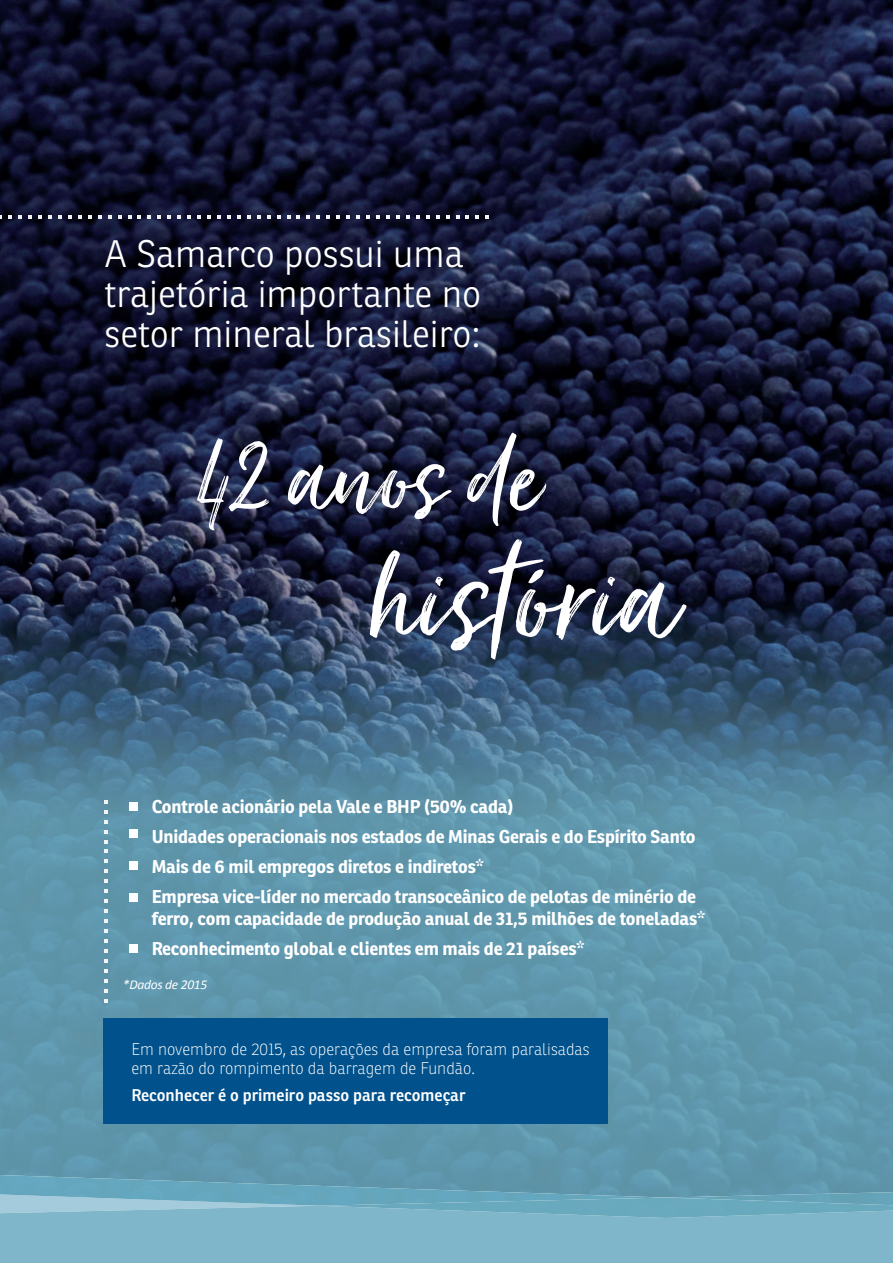
<style>
.page{position:relative;width:893px;height:1263px;background:#fff}
.page>*{position:absolute;margin:0;border:0;box-sizing:border-box;transform-origin:0 0}
.t1{font:172.65px "Just Lovely";color:#fff}
.t2{font:138px "Just Lovely";color:#fff}
.t3{font:300 37.2px/39.6px "Ronnia";color:#fff}
.t4{font:700 18px/30.2px "Ronnia";letter-spacing:-.01em;color:#fff}
.t5{font:100 16.5px/19.8px "Ronnia";color:#fff}
.t6{font:600 16.5px "Ronnia";color:#fff}
.t7{font:italic 13.5px "Calibri";letter-spacing:-.02em;color:#fff}
</style>
<div class="page">
<img style="left:0;top:0;width:893px;height:1192px">
<div style="left:103px;top:1019px;width:505px;height:105px;background:#01518c"></div>
<img style="left:0;top:1175px;width:666px;height:31px">
<img style="left:666px;top:1192px;width:227px;height:5px">
<div style="left:0;top:1206px;width:893px;height:57px;background:#7fb6ca"></div>
<img style="left:318px;top:1197px;width:575px;height:21px">
<svg style="left:28px;top:216px;width:4px;height:3px"></svg>
<svg style="left:38px;top:216px;width:4px;height:3px"></svg>
<svg style="left:48px;top:216px;width:4px;height:3px"></svg>
<svg style="left:58px;top:216px;width:4px;height:3px"></svg>
<svg style="left:68px;top:216px;width:4px;height:3px"></svg>
<svg style="left:187px;top:216px;width:4px;height:3px"></svg>
<svg style="left:197px;top:216px;width:4px;height:3px"></svg>
<svg style="left:207px;top:216px;width:4px;height:3px"></svg>
<svg style="left:217px;top:216px;width:4px;height:3px"></svg>
<svg style="left:227px;top:216px;width:4px;height:3px"></svg>
<svg style="left:356px;top:216px;width:4px;height:3px"></svg>
<svg style="left:366px;top:216px;width:4px;height:3px"></svg>
<svg style="left:376px;top:216px;width:4px;height:3px"></svg>
<svg style="left:386px;top:216px;width:4px;height:3px"></svg>
<svg style="left:396px;top:216px;width:4px;height:3px"></svg>
<div style="left:129px;top:893px;width:8px;height:9px;background:#fff"></div>
<div style="left:129px;top:802px;width:8px;height:8px;background:#fff"></div>
<div style="left:129px;top:945px;width:8px;height:8px;background:#fff"></div>
<div style="left:129px;top:829px;width:8px;height:9px;background:#fff"></div>
<div style="left:129px;top:861px;width:8px;height:8px;background:#fff"></div>
<svg style="left:105px;top:889px;width:3px;height:4px"></svg>
<svg style="left:105px;top:899px;width:3px;height:4px"></svg>
<svg style="left:105px;top:909px;width:3px;height:4px"></svg>
<svg style="left:105px;top:919px;width:3px;height:4px"></svg>
<svg style="left:105px;top:929px;width:3px;height:4px"></svg>
<h3 class="t3" style="left:105px;top:234px;width:378px">A Samarco possui uma trajetória importante no setor mineral brasileiro:</h3>
<h2 class="t2" style="left:195px;top:393px;width:347px">42 anos de</h2>
<h1 class="t1" style="left:367px;top:492px;width:310px">história</h1>
<p class="t4" style="left:152px;top:791px;width:546px">Controle acionário pela Vale e BHP (50% cada)<br>Unidades operacionais nos estados de Minas Gerais e do Espírito Santo Mais de 6 mil empregos diretos e indiretos*<br>Empresa vice-líder no mercado transoceânico de pelotas de minério de</p>
<p class="t4" style="left:152px;top:903px;width:555px">ferro, com capacidade de produção anual de 31,5 milhões de toneladas*<br>Reconhecimento global e clientes em mais de 21 países*</p>
<p class="t7" style="left:123px;top:975px;width:86px">*Dados de 2015</p>
<p class="t5" style="left:131px;top:1039px;width:460px">Em novembro de 2015, as operações da empresa foram paralisadas em razão do rompimento da barragem de Fundão.</p>
<p class="t6" style="left:131px;top:1085px;width:336px">Reconhecer é o primeiro passo para recomeçar</p>
</div>
